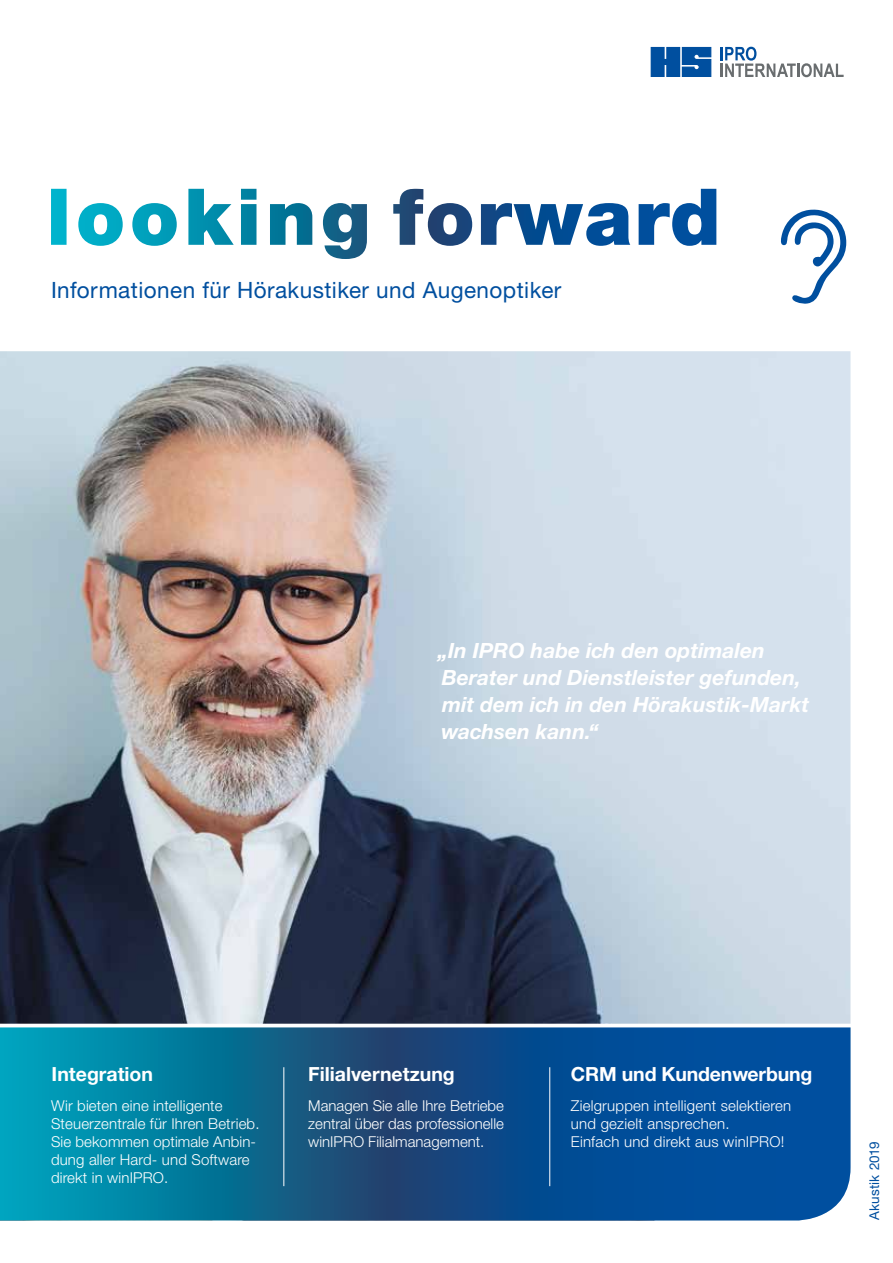
<style>
.page{position:relative;width:893px;height:1263px;background:#fff}
.page>*{position:absolute;margin:0;border:0;box-sizing:border-box;transform-origin:0 0}
.t1{font:22.5px "Helvetica Neue CE";letter-spacing:.02em;color:#004f9f}
.t2{font:italic 700 21px/27px "Helvetica Neue CE";color:#fff}
.t3{font:700 19.5px "Helvetica Neue CE";color:#fff}
.t4{font:300 15px/18px "Helvetica Neue CE";letter-spacing:.01em;color:#fff}
.t5{font:13.5px "Helvetica Neue CE";letter-spacing:.02em;color:#004f9f}
</style>
<div class="page">
<img style="left:0;top:351px;width:850px;height:673px">
<svg style="left:651px;top:47px;width:60px;height:30px;background:#165ea7"></svg>
<svg style="left:720px;top:47px;width:124px;height:30px"></svg>
<svg style="left:0;top:1027px;width:850px;height:193px;background:#095f95"></svg>
<hr style="left:283px;top:1067px;width:1px;height:119px;background:#fff">
<hr style="left:549px;top:1067px;width:1px;height:119px;background:#fff">
<svg style="left:393px;top:189px;width:323px;height:57px"></svg>
<svg style="left:51px;top:189px;width:316px;height:70px"></svg>
<svg style="left:781px;top:209px;width:65px;height:95px"></svg>
<h1 class="t1" style="left:51px;top:277px;width:512px">Informationen für Hörakustiker und Augenoptiker</h1>
<h2 class="t2" style="left:438px;top:637px;width:373px">„In IPRO habe ich den optimalen<br>Berater und Dienstleister gefunden, mit dem ich in den Hörakustik-Markt wachsen kann.“</h2>
<h3 class="t3" style="left:52px;top:1062px;width:103px">Integration</h3>
<p class="t4" style="left:51px;top:1096px;width:210px">Wir bieten eine intelligente<br>Steuerzentrale für Ihren Betrieb.<br>Sie bekommen optimale Anbin&shy;dung aller Hard- und Software direkt in winIPRO.</p>
<h3 class="t3" style="left:308px;top:1062px;width:148px">Filialvernetzung</h3>
<p class="t4" style="left:308px;top:1096px;width:197px;text-align:justify">Managen Sie alle Ihre Betriebe zentral über das professionelle winIPRO Filialmanagement.</p>
<h3 class="t3" style="left:571px;top:1062px;width:243px">CRM und Kundenwerbung</h3>
<p class="t4" style="left:571px;top:1096px;width:222px">Zielgruppen intelligent selektieren und gezielt ansprechen.<br>Einfach und direkt aus winIPRO!</p>
<p class="t5" style="left:866px;top:1220px;width:81px;rotate:-90deg">Akustik 2019</p>
</div>
